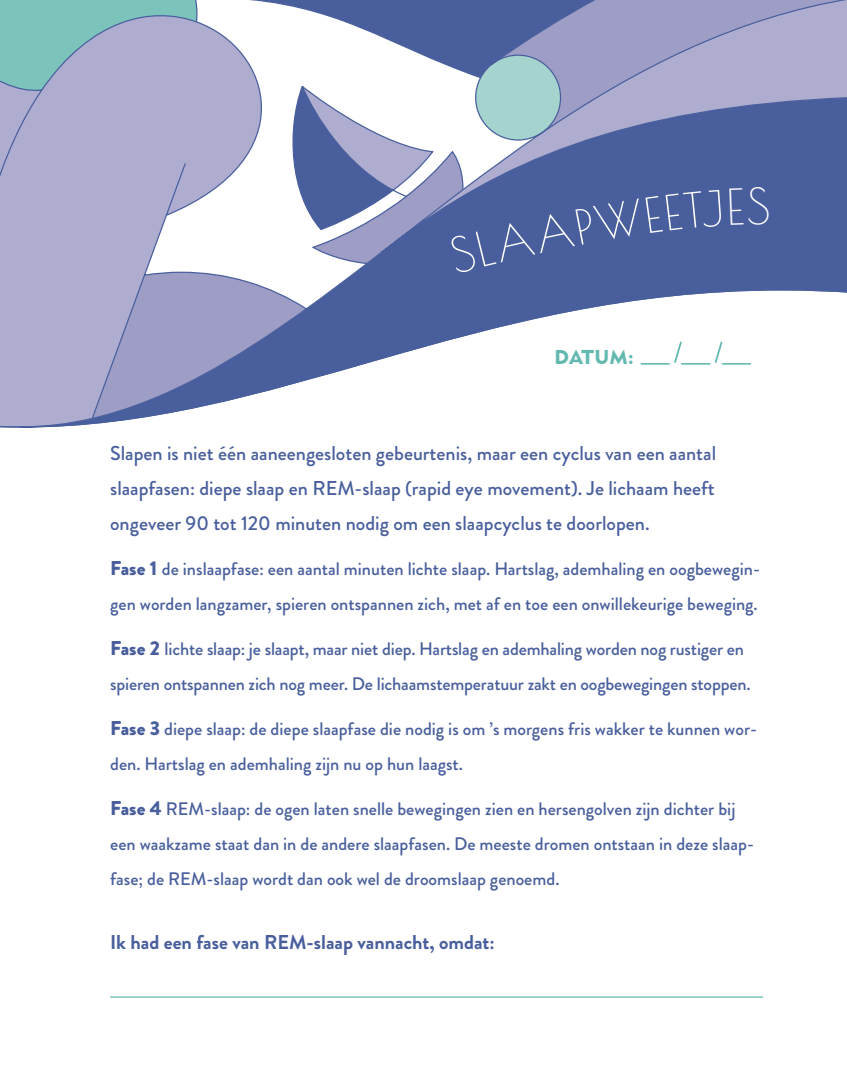
<style>
.page{position:relative;width:847px;height:1073px;background:#fff}
.page>*{position:absolute;margin:0;border:0;box-sizing:border-box;transform-origin:0 0}
.t1{font:47.5px "Poiret One";color:#fff}
.t2{font:500 20px/35px "Brandon Grotesque";color:#495f9d;text-align:justify}
.t3{font:700 20px "Brandon Grotesque";color:#495f9d}
.t4{font:20px "Geometric 415 BT Black A";letter-spacing:.02em;color:#63b9b0}
.t5{font:500 18px/35px "Brandon Grotesque";color:#495f9d}
.s1{font-weight:900;font-size:20px}
</style>
<div class="page">
<svg style="left:722px;top:0;width:125px;height:281px;background:#6c7aaf"></svg>
<svg style="left:0;top:281px;width:847px;height:147px"></svg>
<hr style="left:721px;top:363px;width:30px;height:1px;background:#63b9b0">
<hr style="left:110px;top:996px;width:653px;height:1px;background:#63b9b0">
<svg style="left:0;top:0;width:722px;height:418px"></svg>
<svg style="left:729px;top:189px;width:15px;height:36px"></svg>
<p class="t4" style="left:554px;top:344px;width:81px">DATUM:</p>
<h1 class="t1" style="left:747px;top:172px;width:25px">S</h1>
<p class="t2" style="left:110px;top:436px;width:607px">Slapen is niet één aaneengesloten gebeurtenis, maar een cyclus van een aantal slaapfasen: diepe slaap en REM-slaap (rapid eye movement). Je lichaam heeft ongeveer 90 tot 120 minuten nodig om een slaapcyclus te doorlopen.</p>
<p class="t5" style="left:110px;top:551px;width:651px"><span class="s1">Fase 1</span> de inslaapfase: een aantal minuten lichte slaap. Hartslag, ademhaling en oogbewegin&shy;gen worden langzamer, spieren ontspannen zich, met af en toe een onwillekeurige beweging.</p>
<p class="t5" style="left:110px;top:631px;width:642px"><span class="s1">Fase 2</span> lichte slaap: je slaapt, maar niet diep. Hartslag en ademhaling worden nog rustiger en spieren ontspannen zich nog meer. De lichaamstemperatuur zakt en oogbewegingen stoppen.</p>
<p class="t5" style="left:110px;top:711px;width:648px"><span class="s1">Fase 3</span> diepe slaap: de diepe slaapfase die nodig is om ’s morgens fris wakker te kunnen wor&shy;den. Hartslag en ademhaling zijn nu op hun laagst.</p>
<p class="t5" style="left:110px;top:791px;width:645px"><span class="s1">Fase 4</span> REM-slaap: de ogen laten snelle bewegingen zien en hersengolven zijn dichter bij een waakzame staat dan in de andere slaapfasen. De meeste dromen ontstaan in deze slaap&shy;fase; de REM-slaap wordt dan ook wel de droomslaap genoemd.</p>
<p class="t3" style="left:110px;top:928px;width:386px">Ik had een fase van REM-slaap vannacht, omdat:</p>
</div>
